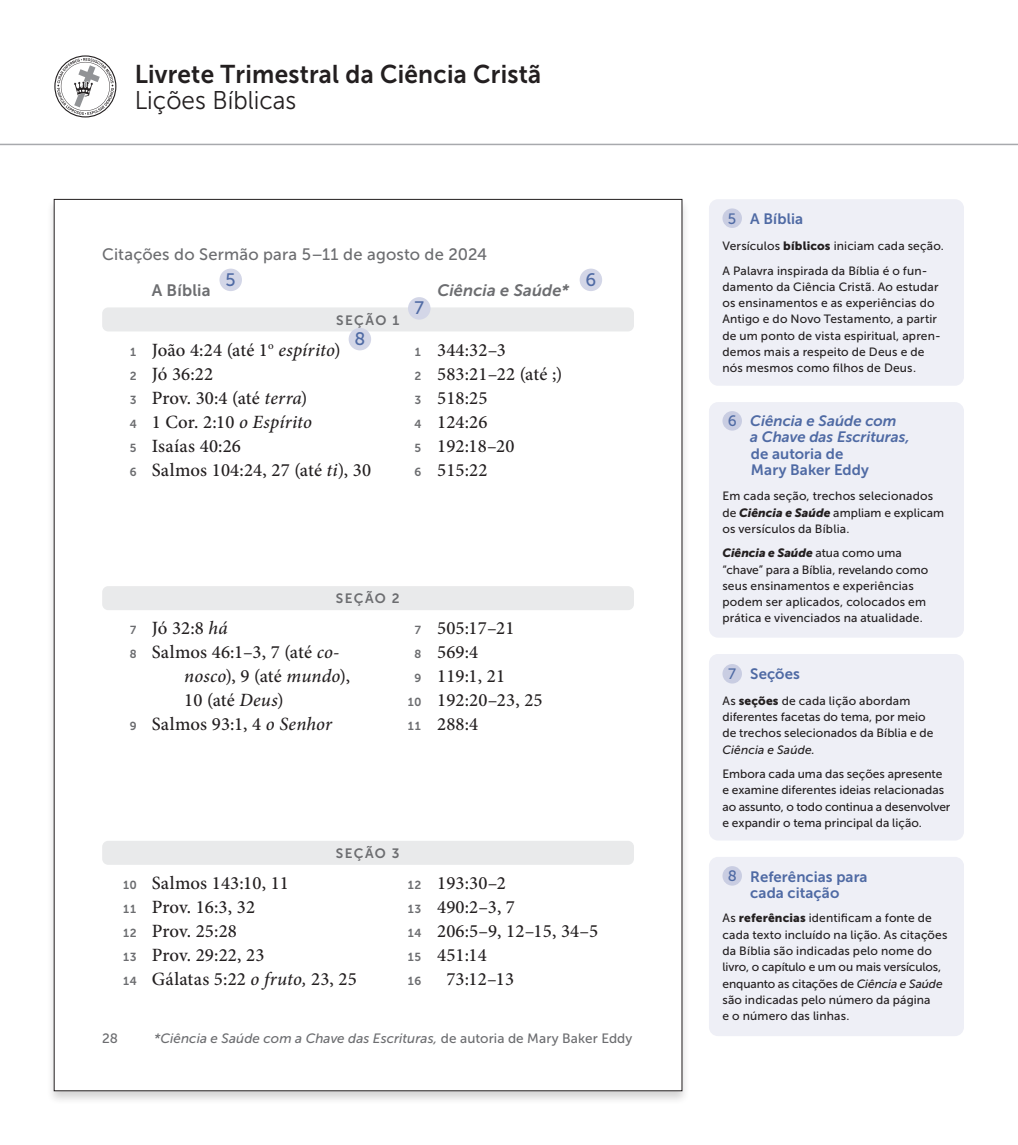
<style>
.page{position:relative;width:1018px;height:1145px;background:#fff}
.page>*{position:absolute;margin:0;border:0;box-sizing:border-box;transform-origin:0 0}
.t1{font:25.65px "Museo Sans 700";letter-spacing:.01em;color:#231f20;scale:.95 1}
.t2{font:25.65px "Museo Sans 300";color:#231f20;scale:.95 1}
.t3{font:500 18.75px/24px "Minion Pro";letter-spacing:.01em;color:#231f20}
.t4{font:italic 500 18.75px "Minion Pro";letter-spacing:.01em;color:#231f20}
.Label_Numbers{font:18px "Museo Sans 500";color:#4f6aa4}
.t5{font:16.5px "Museo Sans 500";letter-spacing:.01em;color:#6c6d70}
.t6{font:italic 16.5px "Museo Sans 700";letter-spacing:.01em;color:#6c6d70}
.t7{font:16.5px "Museo Sans 700";letter-spacing:.01em;color:#6c6d70}
.Headers{font:italic 15px/16.2px "Museo Sans 700";color:#4f6aa4}
.Headers-2{font:15px/16.4px "Museo Sans 700";letter-spacing:.005em;color:#4f6aa4}
.Label_Numbers__small{font:15px "Museo Sans 500";color:#4f6aa4}
.t8{font:italic 13.5px "Museo Sans 500";letter-spacing:.005em;color:#6c6d70}
.t9{font:13.5px "Museo Sans 700";letter-spacing:.1em;color:#6c6d70}
.t10{font:13.5px "Museo Sans 500";color:#6c6d70}
.Main_Text{font:12px/16.2px "Museo Sans 500";letter-spacing:.01em;color:#231f20}
.t11{font:11.7px "Museo Sans 700";color:#6c6d70}
.s1{font-family:"Museo Sans 700";font-weight:400;font-size:11.7px;color:#6c6d70}
.s2{font-style:italic}
.s3{font-style:normal}
.s4{font-family:"Museo Sans 900"}
.s5{font-family:"Museo Sans 900";font-style:italic}
</style>
<div class="page">
<hr style="left:0;top:144px;width:1018px;height:1px;background:#a8a9ad">
<svg style="left:54px;top:55px;width:62px;height:62px"></svg>
<div style="left:108px;top:111px;width:9px;height:9px;background:#fff"></div>
<div style="left:46px;top:197px;width:645px;height:908px;background:#231f20;opacity:.2"></div>
<div style="left:54px;top:199px;width:628px;height:891px;background:#fff"></div>
<div style="left:102px;top:840px;width:532px;height:24px;background:#e9eaeb;border-radius:6px"></div>
<div style="left:102px;top:586px;width:532px;height:24px;background:#e9eaeb;border-radius:6px"></div>
<div style="left:102px;top:307px;width:532px;height:24px;background:#e9eaeb;border-radius:6px"></div>
<div style="left:219px;top:268px;width:23px;height:23px;background:#d3d6e7;border-radius:50%"></div>
<div style="left:580px;top:268px;width:22px;height:23px;background:#d3d6e7;border-radius:50%"></div>
<div style="left:709px;top:654px;width:255px;height:186px;background:#eeeff6;border-radius:9px"></div>
<div style="left:722px;top:664px;width:20px;height:19px;background:#c9cde2;border-radius:50%"></div>
<div style="left:709px;top:199px;width:255px;height:187px;background:#eeeff6;border-radius:9px"></div>
<div style="left:722px;top:208px;width:20px;height:20px;background:#c9cde2;border-radius:50%"></div>
<div style="left:709px;top:857px;width:255px;height:179px;background:#eeeff6;border-radius:9px"></div>
<div style="left:722px;top:866px;width:20px;height:19px;background:#c9cde2;border-radius:50%"></div>
<div style="left:408px;top:297px;width:22px;height:23px;background:#d3d6e7;border-radius:50%"></div>
<div style="left:349px;top:328px;width:22px;height:22px;background:#d3d6e7;border-radius:50%"></div>
<div style="left:709px;top:402px;width:255px;height:235px;background:#eeeff6;border-radius:9px"></div>
<div style="left:722px;top:411px;width:20px;height:19px;background:#c9cde2;border-radius:50%"></div>
<h1 class="t1" style="left:135px;top:60px;width:429px">Livrete Trimestral da Ciência Cristã</h1>
<h1 class="t2" style="left:135px;top:86px;width:172px">Lições Bíblicas</h1>
<p class="t5" style="left:102px;top:245px;width:386px">Citações do Sermão para 5–11 de agosto de 2024</p>
<p class="Label_Numbers" style="left:226px;top:270px;width:12px">5</p>
<p class="Label_Numbers" style="left:585px;top:270px;width:12px">6</p>
<p class="t7" style="left:152px;top:281px;width:60px">A Bíblia</p>
<p class="t6" style="left:437px;top:281px;width:133px">Ciência e Saúde*</p>
<p class="t9" style="left:336px;top:312px;width:65px">SEÇÃO 1</p>
<p class="Label_Numbers" style="left:414px;top:298px;width:11px">7</p>
<p class="Label_Numbers" style="left:354px;top:329px;width:12px">8</p>
<p class="t3" style="left:130px;top:337px;width:243px"><span class="s1">1</span> João 4:24 (até 1<sup>o</sup> <span class="s2">espírito</span>)<br><span class="s1">2</span> Jó 36:22<br><span class="s1">3</span> Prov. 30:4 (até <span class="s2">terra</span>)<br><span class="s1">4</span> 1 Cor. 2:10 <span class="s2">o Espírito<br></span><span class="s1">5</span> Isaías 40:26<br><span class="s1">6</span> Salmos 104:24, 27 (até <span class="s2">ti</span>), 30</p>
<p class="t3" style="left:414px;top:337px;width:149px"><span class="s1">1</span> 344:32–3<br><span class="s1">2</span> 583:21–22 (até ;)<br><span class="s1">3</span> 518:25<br><span class="s1">4</span> 124:26<br><span class="s1">5</span> 192:18–20<br><span class="s1">6</span> 515:22</p>
<p class="t9" style="left:336px;top:591px;width:65px">SEÇÃO 2</p>
<p class="t3" style="left:130px;top:616px;width:99px"><span class="s1">7</span> Jó 32:8 <span class="s2">há</span></p>
<p class="t3" style="left:130px;top:640px;width:211px"><span class="s1">8</span> Salmos 46:1–3, 7 (até <span class="s2">co-</span></p>
<p class="t4" style="left:184px;top:663px;width:167px">nosco<span class="s3">), 9 (até</span> mundo<span class="s3">),</span></p>
<p class="t3" style="left:184px;top:688px;width:101px">10 (até <span class="s2">Deus</span>)</p>
<p class="t3" style="left:130px;top:712px;width:204px"><span class="s1">9</span> Salmos 93:1, 4 <span class="s2">o Senhor</span></p>
<p class="t3" style="left:414px;top:616px;width:102px"><span class="s1">7</span> 505:17–21</p>
<p class="t3" style="left:414px;top:640px;width:65px"><span class="s1">8</span> 569:4</p>
<p class="t3" style="left:414px;top:664px;width:92px"><span class="s1">9</span> 119:1, 21</p>
<p class="t3" style="left:407px;top:688px;width:137px"><span class="s1">10</span> 192:20–23, 25</p>
<p class="t3" style="left:407px;top:712px;width:72px"><span class="s1">11</span> 288:4</p>
<p class="t9" style="left:336px;top:845px;width:65px">SEÇÃO 3</p>
<p class="t3" style="left:123px;top:871px;width:235px"><span class="s1">10</span> Salmos 143:10, 11<br><span class="s1">11</span> Prov. 16:3, 32<br><span class="s1">12</span> Prov. 25:28<br><span class="s1">13</span> Prov. 29:22, 23<br><span class="s1">14</span> Gálatas 5:22 <span class="s2">o fruto,</span> 23, 25</p>
<p class="t3" style="left:407px;top:871px;width:192px"><span class="s1">12</span> 193:30–2<br><span class="s1">13</span> 490:2–3, 7<br><span class="s1">14</span> 206:5–9, 12–15, 34–5<br><span class="s1">15</span> 451:14</p>
<p class="t11" style="left:407px;top:974px;width:15px">16</p>
<p class="t3" style="left:446px;top:967px;width:69px">73:12–13</p>
<p class="t10" style="left:102px;top:1030px;width:17px">28</p>
<p class="t8" style="left:154px;top:1030px;width:480px">*Ciência e Saúde com a Chave das Escrituras, <span class="s3">de autoria de Mary Baker Eddy</span></p>
<p class="Label_Numbers__small" style="left:728px;top:210px;width:10px">5</p>
<p class="Headers-2" style="left:750px;top:211px;width:54px">A Bíblia</p>
<p class="Main_Text" style="left:722px;top:238px;width:223px">Versículos <span class="s4">bíblicos</span> iniciam cada seção.</p>
<p class="Main_Text" style="left:722px;top:262px;width:220px">A Palavra inspirada da Bíblia é o fun&shy;damento da Ciência Cristã. Ao estudar os ensinamentos e as experiências do Antigo e do Novo Testamento, a partir de um ponto de vista espiritual, apren&shy;demos mais a respeito de Deus e de nós mesmos como filhos de Deus.</p>
<p class="Headers" style="left:750px;top:413px;width:161px">Ciência e Saúde com<br>a Chave das Escrituras, <span class="s3">de autoria de<br>Mary Baker Eddy</span></p>
<p class="Main_Text" style="left:722px;top:488px;width:223px">Em cada seção, trechos selecionados de <span class="s5">Ciência e Saúde</span> ampliam e explicam os versículos da Bíblia.</p>
<p class="Main_Text" style="left:722px;top:545px;width:207px"><span class="s5">Ciência e Saúde</span> atua como uma “chave” para a Bíblia, revelando como seus ensinamentos e experiências podem ser aplicados, colocados em prática e vivenciados na atualidade.</p>
<p class="Label_Numbers__small" style="left:728px;top:413px;width:10px">6</p>
<p class="Headers-2" style="left:750px;top:665px;width:51px">Seções</p>
<p class="Main_Text" style="left:722px;top:692px;width:213px">As <span class="s4">seções</span> de cada lição abordam diferentes facetas do tema, por meio de trechos selecionados da Bíblia e de<br><span class="s2">Ciência e Saúde.</span></p>
<p class="Main_Text" style="left:722px;top:766px;width:229px">Embora cada uma das seções apresente e examine diferentes ideias relacionadas ao assunto, o todo continua a desenvolver e expandir o tema principal da lição.</p>
<p class="Label_Numbers__small" style="left:728px;top:666px;width:9px">7</p>
<p class="Label_Numbers__small" style="left:728px;top:868px;width:11px">8</p>
<p class="Headers-2" style="left:750px;top:868px;width:119px">Referências para cada citação</p>
<p class="Main_Text" style="left:722px;top:910px;width:227px">As <span class="s4">referências</span> identificam a fonte de cada texto incluído na lição. As citações da Bíblia são indicadas pelo nome do livro, o capítulo e um ou mais versículos, enquanto as citações de <span class="s2">Ciência e Saúde </span>são indicadas pelo número da página<br>e o número das linhas.</p>
</div>
